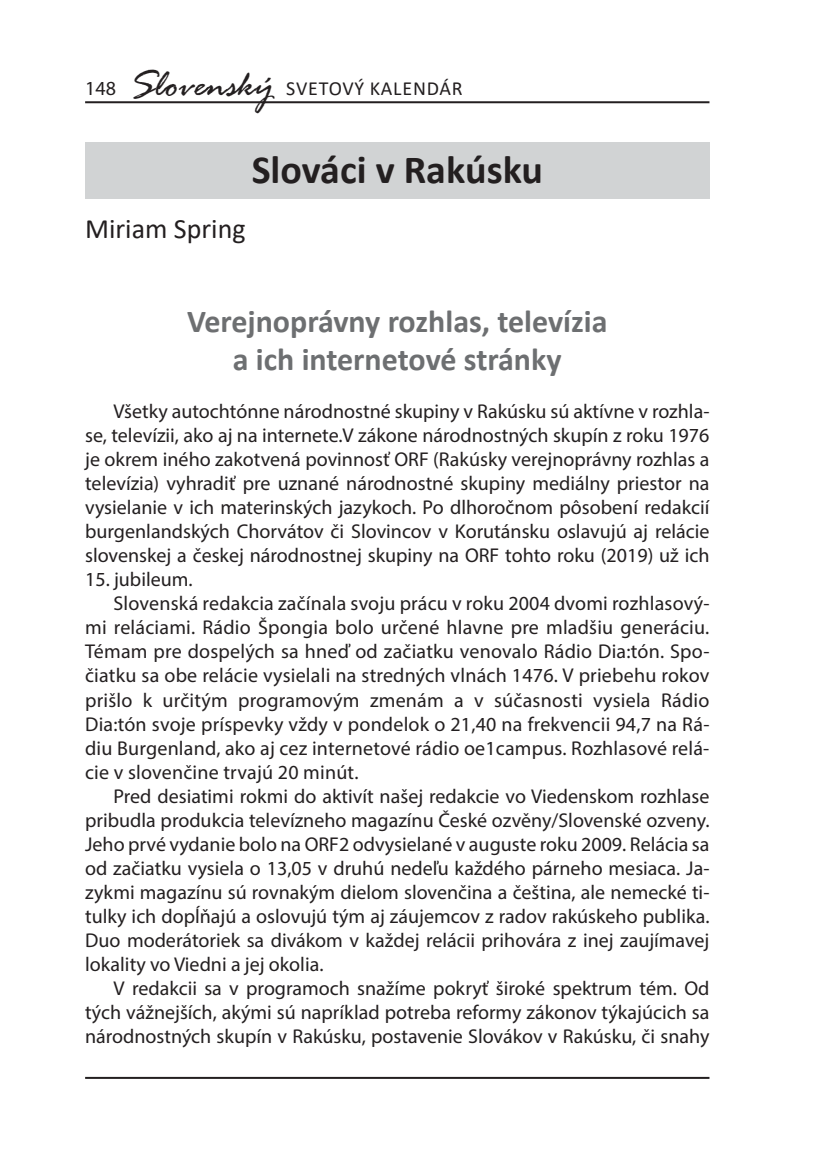
<style>
.page{position:relative;width:823px;height:1163px;background:#fff}
.page>*{position:absolute;margin:0;border:0;box-sizing:border-box;transform-origin:0 0}
.t1{font:700 40px "Calibri";color:#231f20}
.t2{font:700 32px/38.4px "Calibri";color:#6d6f71;text-align:center}
.t3{font:28px "Calibri";color:#231f20}
.t4{font:20px/24px "Myriad Pro";color:#231f20;text-align:justify}
.t5{font:20px "Calibri";letter-spacing:.04em;color:#231f20}
.s1{font-family:"Myriad Pro"}
.s2{font-family:"Rage";font-style:italic;font-size:40px}
</style>
<div class="page">
<hr style="left:85px;top:101px;width:624px;height:2px;background:#231f20">
<hr style="left:85px;top:1076px;width:624px;height:2px;background:#231f20">
<div style="left:85px;top:142px;width:624px;height:56px;background:#d1d3d4"></div>
<p class="t5" style="left:85px;top:74px;width:379px"><span class="s1">148</span> <span class="s2">Slovenský</span> SVETOVÝ KALENDÁR</p>
<h1 class="t1" style="left:251px;top:142px;width:292px">Slováci v Rakúsku</h1>
<h3 class="t3" style="left:85px;top:209px;width:162px">Miriam Spring</h3>
<h2 class="t2" style="left:187px;top:301px;width:422px">Verejnoprávny rozhlas, televízia a ich internetové stránky</h2>
<p class="t4" style="left:85px;top:399px;width:625px;text-indent:28px">Všetky autochtónne národnostné skupiny v Rakúsku sú aktívne v rozhla&shy;se, televízii, ako aj na internete.V zákone národnostných skupín z roku 1976 je okrem iného zakotvená povinnosť ORF (Rakúsky verejnoprávny rozhlas a televízia) vyhradiť pre uznané národnostné skupiny mediálny priestor na vysielanie v ich materinských jazykoch. Po dlhoročnom pôsobení redakcií burgenlandských Chorvátov či Slovincov v Korutánsku oslavujú aj relácie slovenskej a českej národnostnej skupiny na ORF tohto roku (2019) už ich</p>
<p class="t4" style="left:85px;top:567px;width:109px">15. jubileum.</p>
<p class="t4" style="left:113px;top:591px;width:597px">Slovenská redakcia začínala svoju prácu v roku 2004 dvomi rozhlasový-</p>
<p class="t4" style="left:85px;top:615px;width:625px">mi reláciami. Rádio Špongia bolo určené hlavne pre mladšiu generáciu.</p>
<p class="t4" style="left:85px;top:639px;width:625px">Témam pre dospelých sa hneď od začiatku venovalo Rádio Dia:tón. Spo-</p>
<p class="t4" style="left:85px;top:663px;width:625px">čiatku sa obe relácie vysielali na stredných vlnách 1476. V priebehu rokov</p>
<p class="t4" style="left:85px;top:687px;width:625px">prišlo k určitým programovým zmenám a v súčasnosti vysiela Rádio</p>
<p class="t4" style="left:85px;top:711px;width:625px">Dia:tón svoje príspevky vždy v pondelok o 21,40 na frekvencii 94,7 na Rá-</p>
<p class="t4" style="left:85px;top:735px;width:625px">diu Burgenland, ako aj cez internetové rádio oe1campus. Rozhlasové relá-</p>
<p class="t4" style="left:85px;top:759px;width:275px">cie v slovenčine trvajú 20 minút.</p>
<p class="t4" style="left:113px;top:783px;width:597px">Pred desiatimi rokmi do aktivít našej redakcie vo Viedenskom rozhlase</p>
<p class="t4" style="left:85px;top:807px;width:625px">pribudla produkcia televízneho magazínu České ozvěny/Slovenské ozveny.</p>
<p class="t4" style="left:85px;top:831px;width:625px">Jeho prvé vydanie bolo na ORF2 odvysielané v auguste roku 2009. Relácia sa</p>
<p class="t4" style="left:85px;top:855px;width:625px">od začiatku vysiela o 13,05 v druhú nedeľu každého párneho mesiaca. Ja-</p>
<p class="t4" style="left:85px;top:879px;width:625px">zykmi magazínu sú rovnakým dielom slovenčina a čeština, ale nemecké ti-</p>
<p class="t4" style="left:85px;top:903px;width:625px">tulky ich dopĺňajú a oslovujú tým aj záujemcov z radov rakúskeho publika.</p>
<p class="t4" style="left:85px;top:927px;width:625px">Duo moderátoriek sa divákom v každej relácii prihovára z inej zaujímavej</p>
<p class="t4" style="left:85px;top:951px;width:240px">lokality vo Viedni a jej okolia.</p>
<p class="t4" style="left:113px;top:975px;width:597px">V redakcii sa v programoch snažíme pokryť široké spektrum tém. Od</p>
<p class="t4" style="left:85px;top:999px;width:625px">tých vážnejších, akými sú napríklad potreba reformy zákonov týkajúcich sa</p>
<p class="t4" style="left:85px;top:1023px;width:625px">národnostných skupín v Rakúsku, postavenie Slovákov v Rakúsku, či snahy</p>
</div>
